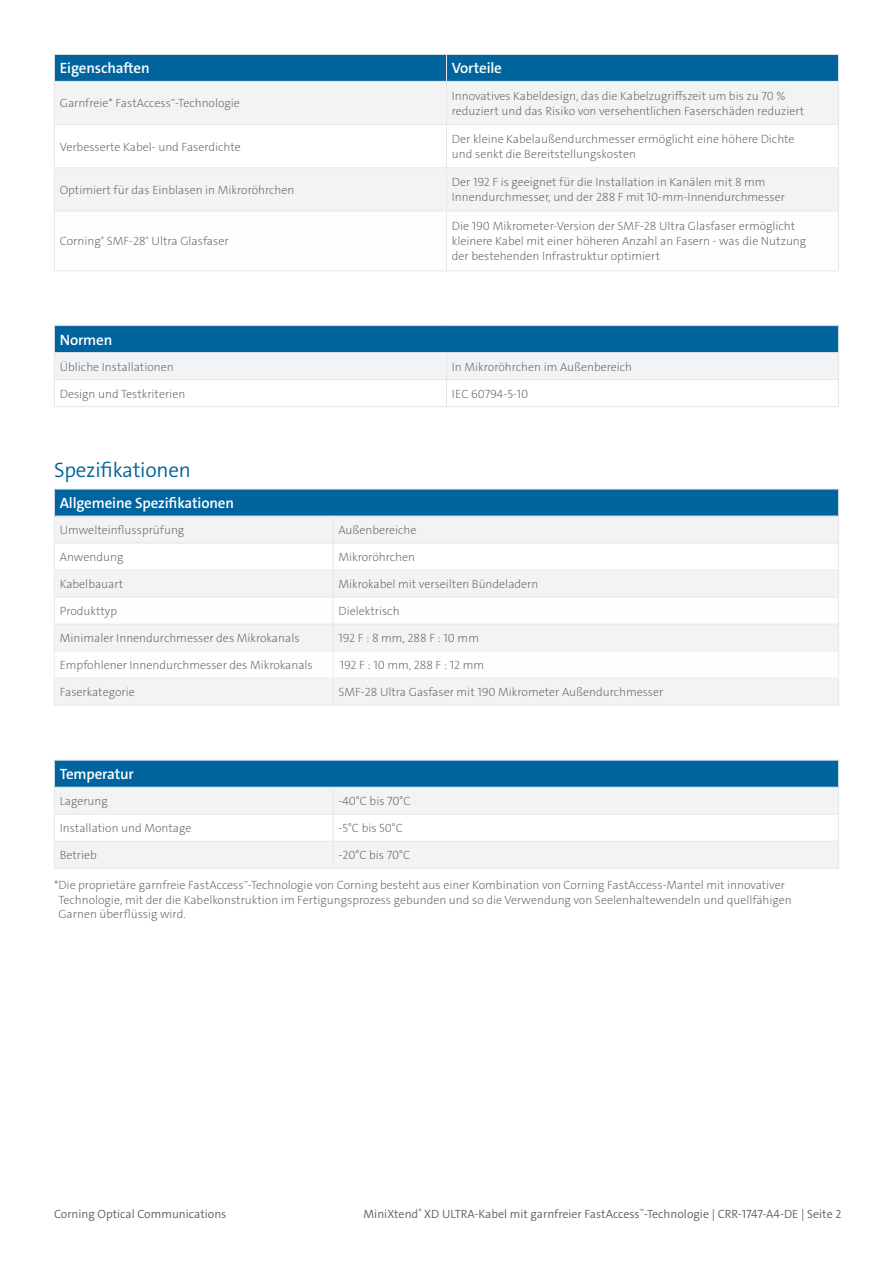
<style>
.page{position:relative;width:893px;height:1263px;background:#fff}
.page>*{position:absolute;margin:0;border:0;box-sizing:border-box;transform-origin:0 0}
.Subhead{font:300 21px "The Sans C4 s";letter-spacing:-.01em;color:#00649e}
.Table_Header{font:600 15px "The Sans C4 s";letter-spacing:-.01em;color:#fff}
.Table_Body{font:200 12px/15px "The Sans C4 s";color:#5f5f62}
.t1{font:300 12px "The Sans C4 s";color:#5f5f62}
</style>
<div class="page">
<div style="left:54px;top:489px;width:785px;height:27px;background:#00649e"></div>
<svg style="left:55px;top:517px;width:783px;height:188px;fill:#f2f3f4"></svg>
<svg style="left:55px;top:598px;width:783px;height:80px"></svg>
<hr style="left:54px;top:489px;width:279px;height:1px;background:#e6e7e9">
<hr style="left:333px;top:489px;width:506px;height:1px;background:#e6e7e9">
<hr style="left:54px;top:516px;width:279px;height:1px;background:#e6e7e9">
<hr style="left:333px;top:516px;width:506px;height:1px;background:#e6e7e9">
<hr style="left:54px;top:543px;width:279px;height:1px;background:#e6e7e9">
<hr style="left:333px;top:543px;width:506px;height:1px;background:#e6e7e9">
<hr style="left:54px;top:570px;width:279px;height:1px;background:#e6e7e9">
<hr style="left:333px;top:570px;width:506px;height:1px;background:#e6e7e9">
<hr style="left:54px;top:597px;width:279px;height:1px;background:#e6e7e9">
<hr style="left:333px;top:597px;width:506px;height:1px;background:#e6e7e9">
<hr style="left:54px;top:624px;width:279px;height:1px;background:#e6e7e9">
<hr style="left:333px;top:624px;width:506px;height:1px;background:#e6e7e9">
<hr style="left:54px;top:705px;width:279px;height:1px;background:#e6e7e9">
<hr style="left:333px;top:705px;width:506px;height:1px;background:#e6e7e9">
<hr style="left:54px;top:651px;width:279px;height:1px;background:#ececee">
<svg style="left:54px;top:489px;width:1px;height:216px"></svg>
<hr style="left:333px;top:651px;width:506px;height:1px;background:#ececee">
<svg style="left:333px;top:517px;width:1px;height:188px"></svg>
<svg style="left:838px;top:489px;width:1px;height:216px"></svg>
<hr style="left:54px;top:678px;width:279px;height:1px;background:#ececee">
<hr style="left:333px;top:678px;width:506px;height:1px;background:#ececee">
<div style="left:54px;top:760px;width:785px;height:27px;background:#00649e"></div>
<svg style="left:55px;top:788px;width:783px;height:80px;fill:#f2f3f4"></svg>
<hr style="left:54px;top:760px;width:279px;height:1px;background:#e6e7e9">
<hr style="left:333px;top:760px;width:506px;height:1px;background:#e6e7e9">
<hr style="left:54px;top:787px;width:279px;height:1px;background:#e6e7e9">
<hr style="left:333px;top:787px;width:506px;height:1px;background:#e6e7e9">
<hr style="left:54px;top:814px;width:279px;height:1px;background:#e6e7e9">
<hr style="left:333px;top:814px;width:506px;height:1px;background:#e6e7e9">
<hr style="left:54px;top:841px;width:279px;height:1px;background:#e6e7e9">
<svg style="left:54px;top:760px;width:1px;height:108px"></svg>
<hr style="left:333px;top:841px;width:506px;height:1px;background:#e6e7e9">
<svg style="left:333px;top:788px;width:1px;height:80px"></svg>
<svg style="left:838px;top:760px;width:1px;height:108px"></svg>
<hr style="left:54px;top:868px;width:279px;height:1px;background:#e6e7e9">
<hr style="left:333px;top:868px;width:506px;height:1px;background:#e6e7e9">
<hr style="left:54px;top:325px;width:392px;height:1px;background:#e6e7e9">
<hr style="left:446px;top:325px;width:393px;height:1px;background:#e6e7e9">
<svg style="left:54px;top:326px;width:785px;height:80px"></svg>
<hr style="left:54px;top:406px;width:392px;height:1px;background:#e6e7e9">
<hr style="left:446px;top:406px;width:393px;height:1px;background:#e6e7e9">
<svg style="left:55px;top:82px;width:783px;height:129px;fill:#f2f3f4"></svg>
<svg style="left:54px;top:54px;width:785px;height:27px;background:#0a69a1"></svg>
<hr style="left:54px;top:81px;width:392px;height:1px;background:#e6e7e9">
<hr style="left:54px;top:82px;width:1px;height:42px;background:#e6e7e9">
<hr style="left:446px;top:81px;width:393px;height:1px;background:#e6e7e9">
<hr style="left:446px;top:82px;width:1px;height:42px;background:#e6e7e9">
<hr style="left:838px;top:82px;width:1px;height:42px;background:#e6e7e9">
<hr style="left:54px;top:124px;width:392px;height:1px;background:#e6e7e9">
<hr style="left:54px;top:125px;width:1px;height:42px;background:#e6e7e9">
<hr style="left:446px;top:124px;width:393px;height:1px;background:#e6e7e9">
<hr style="left:446px;top:125px;width:1px;height:42px;background:#e6e7e9">
<hr style="left:838px;top:125px;width:1px;height:42px;background:#e6e7e9">
<hr style="left:54px;top:167px;width:392px;height:1px;background:#e6e7e9">
<hr style="left:54px;top:168px;width:1px;height:43px;background:#e6e7e9">
<hr style="left:446px;top:167px;width:393px;height:1px;background:#e6e7e9">
<hr style="left:446px;top:168px;width:1px;height:43px;background:#e6e7e9">
<hr style="left:838px;top:168px;width:1px;height:43px;background:#e6e7e9">
<hr style="left:54px;top:211px;width:392px;height:1px;background:#e6e7e9">
<hr style="left:54px;top:211px;width:1px;height:59px;background:#e6e7e9">
<hr style="left:446px;top:211px;width:393px;height:1px;background:#e6e7e9">
<hr style="left:446px;top:211px;width:1px;height:59px;background:#e6e7e9">
<hr style="left:838px;top:211px;width:1px;height:59px;background:#e6e7e9">
<hr style="left:54px;top:270px;width:392px;height:1px;background:#e6e7e9">
<hr style="left:446px;top:270px;width:393px;height:1px;background:#e6e7e9">
<p class="Table_Header" style="left:60px;top:59px;width:91px">Eigenschaften</p>
<p class="Table_Header" style="left:452px;top:59px;width:52px">Vorteile</p>
<p class="Table_Body" style="left:60px;top:96px;width:182px">Garnfreie* FastAccess<sup>™</sup>-Technologie</p>
<p class="Table_Body" style="left:452px;top:88px;width:354px">Innovatives Kabeldesign, das die Kabelzugriffszeit um bis zu 70 % reduziert und das Risiko von versehentlichen Faserschäden reduziert</p>
<p class="Table_Body" style="left:60px;top:139px;width:183px">Verbesserte Kabel- und Faserdichte</p>
<p class="Table_Body" style="left:452px;top:132px;width:344px">Der kleine Kabelaußendurchmesser ermöglicht eine höhere Dichte und senkt die Bereitstellungskosten</p>
<p class="Table_Body" style="left:60px;top:182px;width:236px">Optimiert für das Einblasen in Mikroröhrchen</p>
<p class="Table_Body" style="left:452px;top:175px;width:335px">Der 192 F is geeignet für die Installation in Kanälen mit 8 mm<br>Innendurchmesser, und der 288 F mit 10-mm-Innendurchmesser</p>
<p class="Table_Body" style="left:60px;top:234px;width:170px">Corning<sup>®</sup> SMF-28<sup>®</sup> Ultra Glasfaser</p>
<p class="Table_Body" style="left:452px;top:219px;width:356px">Die 190 Mikrometer-Version der SMF-28 Ultra Glasfaser ermöglicht kleinere Kabel mit einer höheren Anzahl an Fasern - was die Nutzung der bestehenden Infrastruktur optimiert</p>
<p class="Table_Header" style="left:60px;top:330px;width:54px">Normen</p>
<p class="Table_Body" style="left:60px;top:359px;width:115px">Übliche Installationen</p>
<p class="Table_Body" style="left:452px;top:359px;width:182px">In Mikroröhrchen im Außenbereich</p>
<p class="Table_Body" style="left:60px;top:386px;width:127px">Design und Testkriterien</p>
<p class="Table_Body" style="left:452px;top:386px;width:78px">IEC 60794-5-10</p>
<p class="Subhead" style="left:54px;top:456px;width:139px">Spezifikationen</p>
<p class="Table_Header" style="left:60px;top:493px;width:176px">Allgemeine Spezifikationen</p>
<p class="Table_Body" style="left:60px;top:522px;width:126px">Umwelteinflussprüfung</p>
<p class="Table_Body" style="left:338px;top:522px;width:80px">Außenbereiche</p>
<p class="Table_Body" style="left:60px;top:549px;width:65px">Anwendung</p>
<p class="Table_Body" style="left:338px;top:549px;width:78px">Mikroröhrchen</p>
<p class="Table_Body" style="left:60px;top:576px;width:65px">Kabelbauart</p>
<p class="Table_Body" style="left:338px;top:576px;width:201px">Mikrokabel mit verseilten Bündeladern</p>
<p class="Table_Body" style="left:60px;top:603px;width:59px">Produkttyp</p>
<p class="Table_Body" style="left:338px;top:603px;width:63px">Dielektrisch</p>
<p class="Table_Body" style="left:60px;top:630px;width:241px">Minimaler Innendurchmesser des Mikrokanals</p>
<p class="Table_Body" style="left:338px;top:630px;width:142px">192 F : 8 mm, 288 F : 10 mm</p>
<p class="Table_Body" style="left:60px;top:657px;width:255px">Empfohlener Innendurchmesser des Mikrokanals</p>
<p class="Table_Body" style="left:340px;top:657px;width:146px">192 F : 10 mm, 288 F : 12 mm</p>
<p class="Table_Body" style="left:60px;top:684px;width:76px">Faserkategorie</p>
<p class="Table_Body" style="left:338px;top:684px;width:326px">SMF-28 Ultra Gasfaser mit 190 Mikrometer Außendurchmesser</p>
<p class="Table_Header" style="left:60px;top:764px;width:76px">Temperatur</p>
<p class="Table_Body" style="left:60px;top:794px;width:50px">Lagerung</p>
<p class="Table_Body" style="left:338px;top:794px;width:74px">-40°C bis 70°C</p>
<p class="Table_Body" style="left:60px;top:821px;width:133px">Installation und Montage</p>
<p class="Table_Body" style="left:338px;top:821px;width:66px">-5°C bis 50°C</p>
<p class="Table_Body" style="left:60px;top:848px;width:39px">Betrieb</p>
<p class="Table_Body" style="left:338px;top:848px;width:73px">-20°C bis 70°C</p>
<p class="Table_Body" style="left:58px;top:878px;width:735px;line-height:14.4px;text-indent:-4px">*Die proprietäre garnfreie FastAccess<sup>™</sup>-Technologie von Corning besteht aus einer Kombination von Corning FastAccess-Mantel mit innovativer<br>Technologie, mit der die Kabelkonstruktion im Fertigungsprozess gebunden und so die Verwendung von Seelenhaltewendeln und quellfähigen<br>Garnen überflüssig wird.</p>
<p class="t1" style="left:54px;top:1206px;width:174px">Corning Optical Communications</p>
<p class="t1" style="left:364px;top:1206px;width:479px">MiniXtend<sup>®</sup> XD ULTRA-Kabel mit garnfreier FastAccess<sup>™</sup>-Technologie | CRR-1747-A4-DE | Seite 2</p>
</div>
